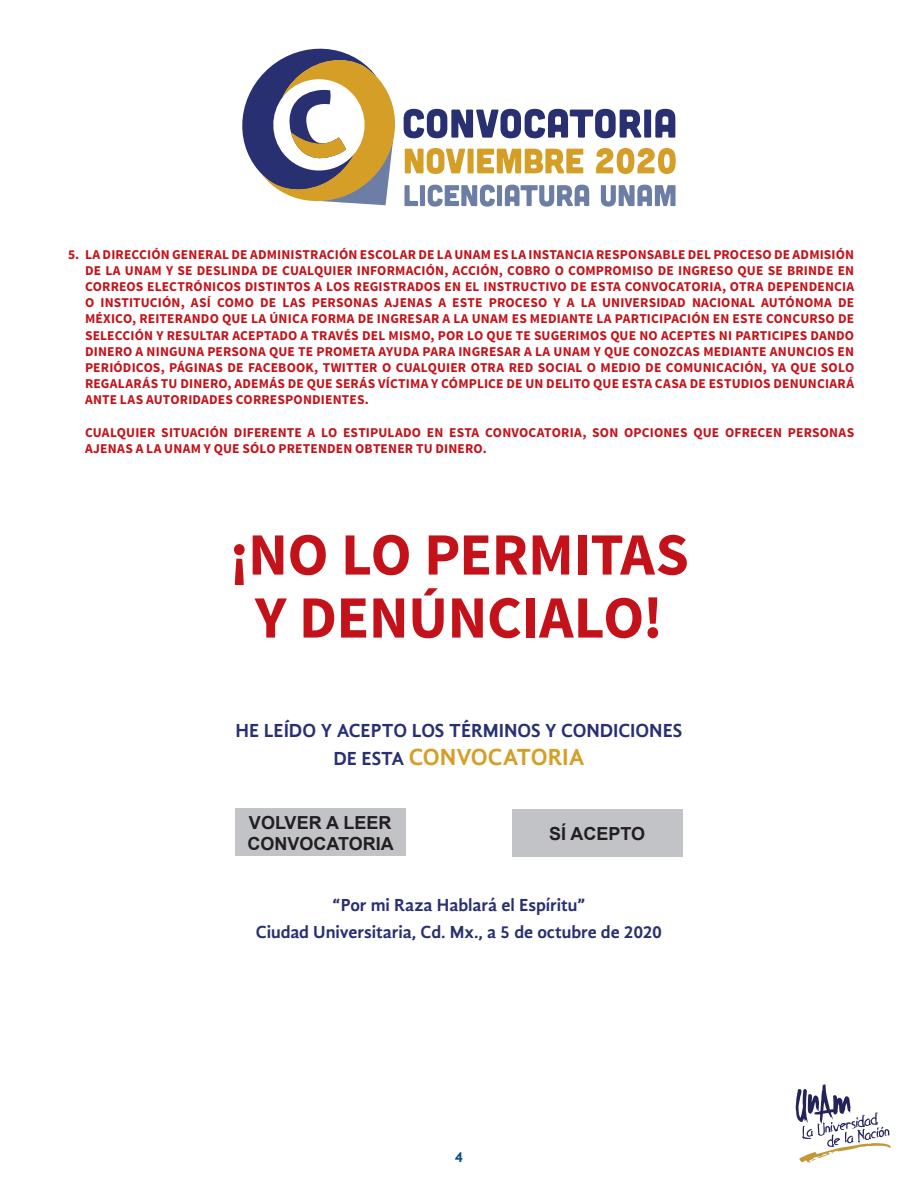
<style>
.page{position:relative;width:918px;height:1188px;background:#fff}
.page>*{position:absolute;margin:0;border:0;box-sizing:border-box;transform-origin:0 0}
.t1{font:700 60px/63px "Source Sans Pro";letter-spacing:-.01em;color:#c4121a;text-align:center}
.t2{font:700 24px "Gandhi Sans";letter-spacing:-.005em;color:#d59e27}
.t3{font:700 19.5px "Gandhi Sans";letter-spacing:-.005em;color:#283072}
.t4{font:700 18px/27px "Gandhi Sans";letter-spacing:-.005em;color:#283072;text-align:center}
.t5{font:700 18px "Arial";color:#231f20}
.t6{font:700 15px "Gandhi Sans";color:#064e88}
.t7{font:700 13.5px/16.2px "Source Sans Pro";letter-spacing:.01em;color:#c4121a}
</style>
<div class="page">
<svg style="left:796px;top:1084px;width:95px;height:79px"></svg>
<div style="left:512px;top:809px;width:170px;height:47px;background:#c2c3c6"></div>
<div style="left:236px;top:808px;width:170px;height:47px;background:#c2c3c6"></div>
<svg style="left:242px;top:48px;width:434px;height:159px"></svg>
<p class="t7" style="left:68px;top:247px;width:788px;text-align:right">5. LA DIRECCIÓN GENERAL DE ADMINISTRACIÓN ESCOLAR DE LA UNAM ES LA INSTANCIA RESPONSABLE DEL PROCESO DE ADMISIÓN DE LA UNAM Y SE DESLINDA DE CUALQUIER INFORMACIÓN, ACCIÓN, COBRO O COMPROMISO DE INGRESO QUE SE BRINDE EN CORREOS ELECTRÓNICOS DISTINTOS A LOS REGISTRADOS EN EL INSTRUCTIVO DE ESTA CONVOCATORIA, OTRA DEPENDENCIA DE</p>
<p class="t7" style="left:100px;top:295px;width:86px">INSTITUCIÓN,</p>
<p class="t7" style="left:191px;top:295px;width:21px">ASÍ</p>
<p class="t7" style="left:761px;top:295px;width:72px">AUTÓNOMA</p>
<p class="t7" style="left:85px;top:295px;width:771px">O<br>MÉXICO, REITERANDO QUE LA ÚNICA FORMA DE INGRESAR A LA UNAM ES MEDIANTE LA PARTICIPACIÓN EN ESTE CONCURSO DE SELECCIÓN Y RESULTAR ACEPTADO A TRAVÉS DEL MISMO, POR LO QUE TE SUGERIMOS QUE NO ACEPTES NI PARTICIPES DANDO DINERO A NINGUNA PERSONA QUE TE PROMETA AYUDA PARA INGRESAR A LA UNAM Y QUE CONOZCAS MEDIANTE ANUNCIOS EN PERIÓDICOS, PÁGINAS DE FACEBOOK, TWITTER O CUALQUIER OTRA RED SOCIAL O MEDIO DE COMUNICACIÓN, YA QUE SOLO REGALARÁS TU DINERO, ADEMÁS DE QUE SERÁS VÍCTIMA Y CÓMPLICE DE UN DELITO QUE ESTA CASA DE ESTUDIOS DENUNCIARÁ ANTE LAS AUTORIDADES CORRESPONDIENTES.</p>
<p class="t7" style="left:85px;top:425px;width:771px">CUALQUIER SITUACIÓN DIFERENTE A LO ESTIPULADO EN ESTA CONVOCATORIA, SON OPCIONES QUE OFRECEN PERSONAS<br>AJENAS A LA UNAM Y QUE SÓLO PRETENDEN OBTENER TU DINERO.</p>
<p class="t7" style="left:217px;top:295px;width:38px">COMO</p>
<p class="t7" style="left:282px;top:295px;width:25px">LAS</p>
<p class="t7" style="left:312px;top:295px;width:68px">PERSONAS</p>
<p class="t7" style="left:384px;top:295px;width:49px">AJENAS</p>
<p class="t7" style="left:452px;top:295px;width:32px">ESTE</p>
<p class="t7" style="left:489px;top:295px;width:60px">PROCESO</p>
<p class="t7" style="left:602px;top:295px;width:85px">UNIVERSIDAD</p>
<p class="t7" style="left:692px;top:295px;width:64px">NACIONAL</p>
<p class="t7" style="left:260px;top:295px;width:18px">DE</p>
<p class="t7" style="left:438px;top:295px;width:9px">A</p>
<p class="t7" style="left:554px;top:295px;width:22px">AY</p>
<p class="t7" style="left:581px;top:295px;width:17px">LA</p>
<h1 class="t1" style="left:229px;top:525px;width:461px">¡NO LO PERMITAS<br>Y DENÚNCIALO!</h1>
<h3 class="t3" style="left:236px;top:719px;width:448px">HE LEÍDO Y ACEPTO LOS TÉRMINOS Y CONDICIONES</h3>
<h2 class="t2" style="left:409px;top:743px;width:177px">CONVOCATORIA</h2>
<h3 class="t3" style="left:333px;top:748px;width:73px">DE ESTA</h3>
<h3 class="t5" style="left:249px;top:810px;width:144px">VOLVER A LEER</h3>
<h3 class="t5" style="left:247px;top:831px;width:148px">CONVOCATORIA</h3>
<h3 class="t5" style="left:549px;top:821px;width:98px">SÍ ACEPTO</h3>
<h3 class="t4" style="left:256px;top:891px;width:408px">“Por mi Raza Hablará el Espíritu“<br>Ciudad Universitaria, Cd. Mx 5a., de octubre de 2020</h3>
<p class="t6" style="left:455px;top:1149px;width:10px">4</p>
</div>
